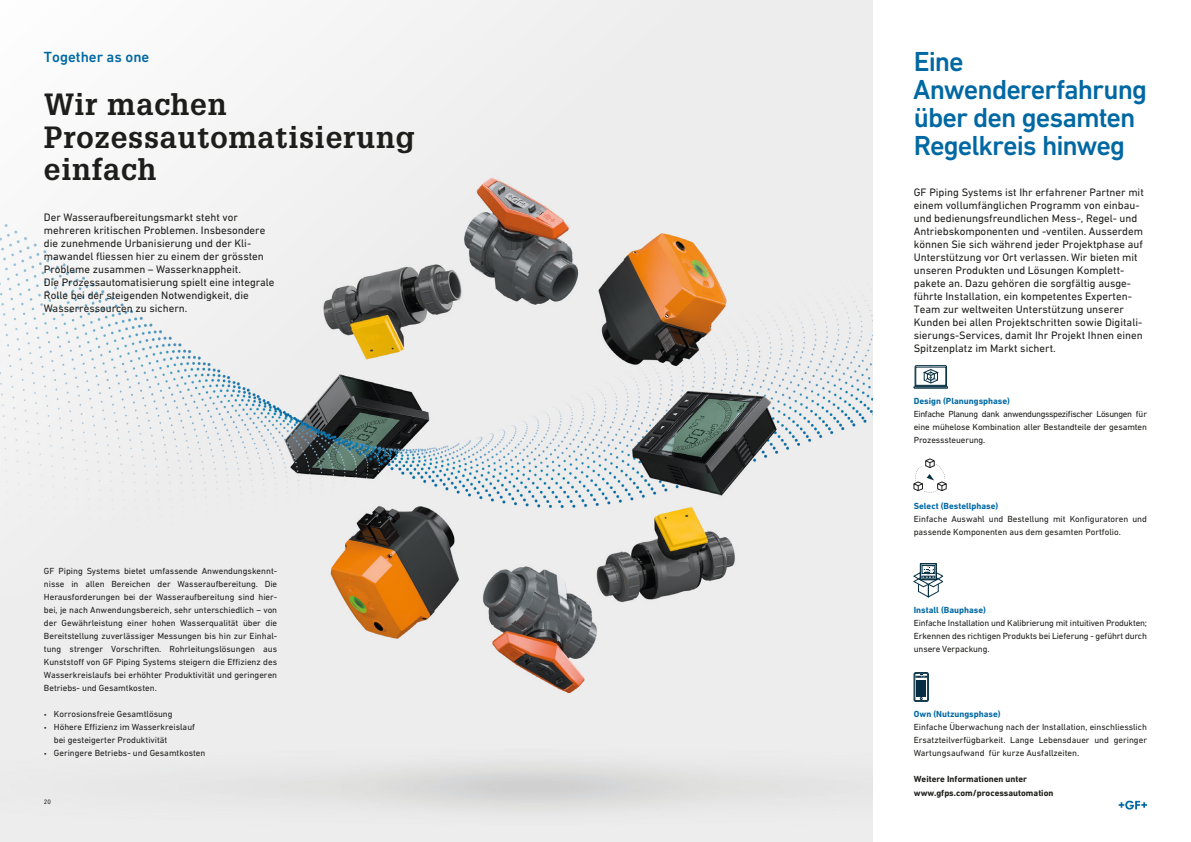
<style>
.page{position:relative;width:1191px;height:842px;background:#fff}
.page>*{position:absolute;margin:0;border:0;box-sizing:border-box;transform-origin:0 0}
.t1{font:700 30px/32.6px "Glypha LT Pro";letter-spacing:.025em;color:#1d1d1b}
.t2{font:500 28px/28px "DIN Next W1 G";letter-spacing:-.035em;color:#0068a3}
.t3{font:500 15px "DIN Next W1 G";color:#0068a3}
.t4{font:11px/13px "DIN Next W1 G";color:#1d1d1b}
.t5{font:9px/13px "DIN Next W1 G";color:#1d1d1b;text-align:justify}
.t6{font:700 9px "DIN Next W1 G";color:#0068a3}
.t7{font:700 9px/13px "DIN Next W1 G";color:#1d1d1b}
.t8{font:6.5px "DIN Next W1 G";color:#1d1d1b}
.s1{font-size:7px}
</style>
<div class="page">
<img style="left:0;top:0;width:872px;height:842px">
<svg style="left:1118px;top:801px;width:29px;height:8px"></svg>
<svg style="left:0;top:0;width:722px;height:595px;fill:#eeedee"></svg>
<svg style="left:913px;top:366px;width:35px;height:22px"></svg>
<div style="left:915px;top:365px;width:31px;height:22px;border:1px solid #062f43"></div>
<hr style="left:915px;top:386px;width:31px;height:1px;background:#062f43">
<svg style="left:913px;top:459px;width:33px;height:33px"></svg>
<div style="left:920px;top:563px;width:16px;height:17px;border:1px solid #062f43"></div>
<div style="left:920px;top:564px;width:16px;height:16px;border:1px solid #062f43"></div>
<div style="left:922px;top:565px;width:13px;height:9px;border:1px solid #062f43"></div>
<svg style="left:913px;top:566px;width:30px;height:31px"></svg>
<div style="left:914px;top:672px;width:14px;height:30px;border:1px solid #062f43;border-radius:2px"></div>
<div style="left:914px;top:673px;width:13px;height:28px;border:1px solid #062f43"></div>
<svg style="left:914px;top:684px;width:14px;height:17px"></svg>
<svg style="left:914px;top:672px;width:13px;height:6px"></svg>
<h3 class="t3" style="left:44px;top:49px;width:107px">Together as one</h3>
<h1 class="t1" style="left:44px;top:87px;width:372px">Wir machen<br>Prozessautomatisierung einfach</h1>
<p class="t4" style="left:44px;top:210px;width:232px">Der Wasseraufbereitungsmarkt steht vor mehreren kritischen Problemen. Insbesondere die zunehmende Urbanisierung und der Kli&shy;mawandel fliessen hier zu einem der grössten Probleme zusammen – Wasserknappheit.<br>Die Prozessautomatisierung spielt eine integrale Rolle bei der steigenden Notwendigkeit, die Wasserressourcen zu sichern.</p>
<p class="t5" style="left:44px;top:564px;width:235px">GF Piping Systems bietet umfassende Anwendungskennt&shy;nisse in allen Bereichen der Wasseraufbereitung. Die Herausforderungen bei der Wasseraufbereitung sind hier&shy;bei, je nach Anwendungsbereich, sehr unterschiedlich – von der Gewährleistung einer hohen Wasserqualität über die Bereitstellung zuverlässiger Messungen bis hin zur Einhal&shy;tung strenger Vorschriften. Rohrleitungslösungen aus Kunststoff von GF Piping Systems steigern die Effizienz des Wasserkreislaufs bei erhöhter Produktivität und geringeren Betriebs- und Gesamtkosten.</p>
<p class="t5" style="left:44px;top:707px;width:130px"><span class="s1">•</span> Korrosionsfreie Gesamtlösung</p>
<p class="t5" style="left:54px;top:721px;width:143px;text-indent:-10px"><span class="s1">•</span> Höhere Effizienz im Wasserkreislauf bei gesteigerter Produktivität</p>
<p class="t5" style="left:44px;top:747px;width:163px"><span class="s1">•</span> Geringere Betriebs- und Gesamtkosten</p>
<p class="t8" style="left:44px;top:798px;width:9px">20</p>
<h2 class="t2" style="left:913px;top:48px;width:235px">Eine<br>Anwendererfahrung über den gesamten<br>Regelkreis hinweg</h2>
<p class="t4" style="left:913px;top:185px;width:231px">GF Piping Systems ist Ihr erfahrener Partner mit einem vollumfänglichen Programm von einbau&shy;und bedienungsfreundlichen Mess-, Regel- und Antriebskomponenten und -ventilen. Ausserdem können Sie sich während jeder Projektphase auf Unterstützung vor Ort verlassen. Wir bieten mit unseren Produkten und Lösungen Komplett&shy;pakete an. Dazu gehören die sorgfältig ausge&shy;führte Installation, ein kompetentes Experten-Team zur weltweiten Unterstützung unserer Kunden bei allen Projektschritten sowie Digitali&shy;sierungs-Services, damit Ihr Projekt Ihnen einen Spitzenplatz im Markt sichert.</p>
<p class="t6" style="left:913px;top:396px;width:98px">Design (Planungsphase)</p>
<p class="t5" style="left:913px;top:408px;width:235px">Einfache Planung dank anwendungsspezifischer Lösungen für eine mühelose Kombination aller Bestandteile der gesamten Prozesssteuerung.</p>
<p class="t6" style="left:913px;top:500px;width:86px">Select (Bestellphase)</p>
<p class="t5" style="left:913px;top:512px;width:235px">Einfache Auswahl und Bestellung mit Konfiguratoren und passende Komponenten aus dem gesamten Portfolio.</p>
<p class="t6" style="left:913px;top:605px;width:74px">Install (Bauphase)</p>
<p class="t5" style="left:913px;top:616px;width:235px">Einfache Installation und Kalibrierung mit intuitiven Produkten; Erkennen des richtigen Produkts bei Lieferung - geführt durch unsere Verpackung.</p>
<p class="t6" style="left:913px;top:709px;width:88px">Own (Nutzungsphase)</p>
<p class="t5" style="left:913px;top:721px;width:235px">Einfache Überwachung nach der Installation, einschliesslich Ersatzteilverfügbarkeit. Lange Lebensdauer und geringer Wartungsaufwand für kurze Ausfallzeiten.</p>
<p class="t7" style="left:913px;top:773px;width:141px">Weitere Informationen unter www.gfps.com/processautomation</p>
</div>
